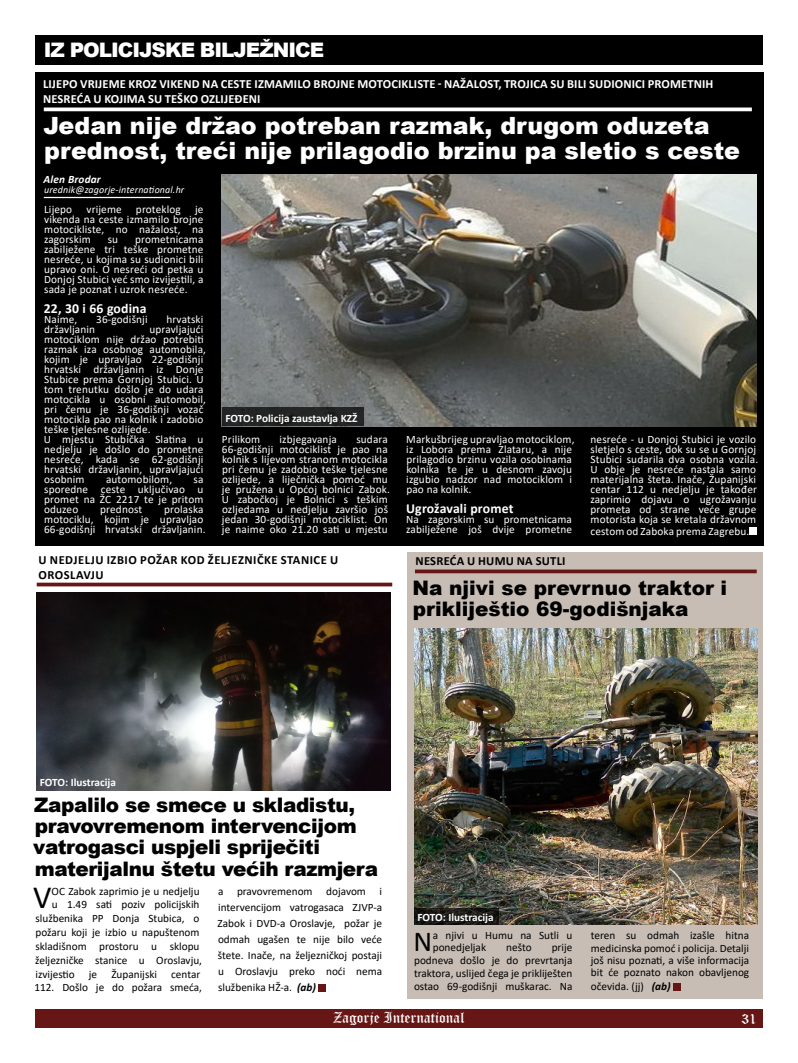
<style>
.page{position:relative;width:798px;height:1063px;background:#fff}
.page>*{position:absolute;margin:0;border:0;box-sizing:border-box;transform-origin:0 0}
.t1{font:32.5px "Calibri";color:#000}
.t2{font:29px "Calibri";color:#000}
.t3{font:900 23.75px/25px "Arial";color:#fff}
.t4{font:900 20px/21.2px "Arial";letter-spacing:-.02em;color:#000}
.t5{font:900 20px/21.2px "Arial";color:#000}
.t6{font:900 20px "Arial";letter-spacing:-.05em;color:#fff}
.t7{font:15px "Old English Text";color:#fff}
.t8{font:700 13.75px "Calibri";letter-spacing:.01em;color:#fff}
.t9{font:700 12.5px "Calibri";color:#fff}
.t10{font:700 12.5px "Calibri";letter-spacing:.02em;color:#000}
.t11{font:11.25px/10px "Calibri";letter-spacing:.01em;color:#fff}
.t12{font:11.25px/16.1px "Calibri";color:#000;text-align:justify}
.t13{font:700 11.25px "Calibri";color:#fff}
.t14{font:italic 700 11.25px "Calibri";letter-spacing:.015em;color:#fff}
.t15{font:italic 10px "Calibri";letter-spacing:.015em;color:#fff}
.s1{font-weight:700;font-style:italic}
</style>
<div class="page">
<div style="left:35px;top:1009px;width:727px;height:19px;background:#661615"></div>
<div style="left:407px;top:552px;width:355px;height:447px;background:#c7bdb5"></div>
<div style="left:35px;top:73px;width:728px;height:473px;background:#000"></div>
<div style="left:35px;top:35px;width:727px;height:30px;background:#000"></div>
<div style="left:318px;top:984px;width:7px;height:7px;background:#661615"></div>
<hr style="left:415px;top:570px;width:341px;height:3px;background:#661615">
<div style="left:673px;top:983px;width:7px;height:7px;background:#661615"></div>
<hr style="left:37px;top:583px;width:355px;height:3px;background:#661615">
<img style="left:37px;top:593px;width:353px;height:197px">
<hr style="left:44px;top:108px;width:707px;height:3px;background:#fff">
<hr style="left:44px;top:197px;width:126px;height:1px;background:#fff">
<img style="left:414px;top:629px;width:343px;height:296px">
<img style="left:221px;top:175px;width:535px;height:251px">
<div style="left:749px;top:528px;width:7px;height:7px;background:#fff"></div>
<div style="left:221px;top:408px;width:142px;height:18px;background:#232524"></div>
<svg style="left:414px;top:908px;width:84px;height:17px"></svg>
<h3 class="t6" style="left:44px;top:36px;width:282px">IZ POLICIJSKE BILJEŽNICE</h3>
<p class="t9" style="left:43px;top:75px;width:12px">LIJEPO</p>
<p class="t9" style="left:80px;top:75px;width:8px">VRIJEME</p>
<p class="t9" style="left:128px;top:75px;width:8px">KROZ</p>
<p class="t9" style="left:159px;top:75px;width:8px">VIKEND</p>
<p class="t9" style="left:202px;top:75px;width:26px">NA CESTE</p>
<p class="t9" style="left:254px;top:75px;width:8px">IZMAMILO</p>
<p class="t9" style="left:313px;top:75px;width:8px">BROJNE</p>
<p class="t9" style="left:357px;top:75px;width:8px">MOTOCIKLISTE</p>
<p class="t9" style="left:438px;top:75px;width:14px">- NAŽALOST</p>
<p class="t9" style="left:498px;top:75px;width:13px">, TROJICA</p>
<p class="t9" style="left:550px;top:75px;width:23px">SU BILI</p>
<p class="t9" style="left:588px;top:75px;width:8px">SUDIONICI</p>
<p class="t9" style="left:647px;top:75px;width:9px">PROMETNIH</p>
<p class="t9" style="left:43px;top:90px;width:8px">NESREĆA</p>
<p class="t9" style="left:94px;top:90px;width:19px">U KOJIMA</p>
<p class="t9" style="left:148px;top:90px;width:60px">SU TEŠKO OZLIJEĐENI</p>
<h3 class="t3" style="left:43px;top:112px;width:698px">Jedan nije držao potreban razmak, drugom oduzeta prednost, treći nije prilagodio brzinu pa sletio s ceste</h3>
<p class="t14" style="left:44px;top:171px;width:59px">Alen Brodar</p>
<p class="t15" style="left:44px;top:183px;width:142px">urednik@zagorje-international.hr</p>
<p class="t11" style="left:44px;top:204px;width:30px">Lijepo</p>
<p class="t11" style="left:86px;top:204px;width:37px">vrijeme</p>
<p class="t11" style="left:136px;top:204px;width:46px">proteklog</p>
<p class="t11" style="left:44px;top:204px;width:161px;text-align:justify;text-indent:151px">je vikenda na ceste izmamilo brojne motocikliste, no nažalost, na zagorskim</p>
<p class="t11" style="left:44px;top:234px;width:161px;text-align:justify;text-indent:91px">prometnicama zabilježene tri teške prometne nesreće, u kojima su sudionici bili upravo oni. O nesreći od petka u Donjoj Stubici već smo izvijestili, a sada je poznat i uzrok nesreće.</p>
<p class="t8" style="left:44px;top:299px;width:104px">22, 30 I 66 GODINA</p>
<p class="t11" style="left:44px;top:314px;width:35px">Naime,</p>
<p class="t11" style="left:96px;top:314px;width:53px">36-godišnji</p>
<p class="t11" style="left:166px;top:314px;width:38px">hrvatski</p>
<p class="t11" style="left:44px;top:324px;width:52px">državljanin</p>
<p class="t11" style="left:108px;top:234px;width:12px">su</p>
<p class="t11" style="left:44px;top:324px;width:163px;text-indent:105px">upravljajući motociklom nije držao potrebiti razmak iza osobnog automobila, kojim je upravljao 22-godišnji hrvatski državljanin iz Donje<br>Stubice prema Gornjoj Stubici. U tom trenutku došlo je do udara motocikla u osobni automobil, pri čemu je 36-godišnji vozač motocikla pao na kolnik i zadobio teške tjelesne ozlijede.<br>U mjestu Stubička Slatina u nedjelju je došlo do prometne nesreće, kada se 62-godišnji hrvatski državljanin, upravljajući osobnim</p>
<p class="t13" style="left:225px;top:410px;width:134px">FOTO: POLICIJA ZAUSTAVLJA KZŽ</p>
<p class="t11" style="left:590px;top:434px;width:169px">nesreće - u Donjoj Stubici je vozilo sletjelo s ceste, dok su se u Gornjoj Stubici sudarila dva osobna vozila.<br>U obje je nesreće nastala samo materijalna šteta. Inače, Županijski centar 112 u nedjelju je također zaprimio dojavu o ugrožavanju prometa od strane veće grupe motorista koja se kretala državnom</p>
<p class="t11" style="left:590px;top:526px;width:160px">cestom od Zaboka prema Zagrebu.</p>
<p class="t11" style="left:222px;top:434px;width:169px;text-indent:134px">sudara<br>66-godišnji motociklist je pao na kolnik s lijevom stranom motocikla pri čemu je zadobio teške tjelesne ozlijede, a liječnička pomoć mu je pružena u Općoj bolnici Zabok.<br>U zabočkoj je Bolnici s teškim ozljedama u nedjelju završio još jedan 30-godišnji motociklist. On je naime oko 21.20 sati u mjestu</p>
<p class="t11" style="left:406px;top:434px;width:170px">Markušbrijeg upravljao motociklom, iz Lobora prema Zlataru, a nije prilagodio brzinu vozila osobinama kolnika te je u desnom zavoju izgubio nadzor nad motociklom i pao na kolnik.</p>
<p class="t11" style="left:222px;top:434px;width:40px">Prilikom</p>
<p class="t11" style="left:279px;top:434px;width:59px">izbjegavanja</p>
<p class="t11" style="left:106px;top:474px;width:68px">automobilom,</p>
<p class="t11" style="left:44px;top:474px;width:161px;text-align:justify;text-indent:149px">sa sporedne ceste uključivao u promet na ŽC 2217 te je pritom oduzeo</p>
<p class="t8" style="left:406px;top:499px;width:109px">UGROŽAVALI PROMET</p>
<p class="t11" style="left:406px;top:514px;width:167px">Na zagorskim su prometnicama zabilježene još dvije prometne</p>
<p class="t11" style="left:44px;top:504px;width:163px;text-indent:120px">prolaska motociklu, kojim je upravljao<br>66-godišnji hrvatski državljanin.</p>
<p class="t11" style="left:100px;top:504px;width:44px">prednost</p>
<p class="t10" style="left:38px;top:551px;width:19px">U NEDJELJU</p>
<p class="t10" style="left:107px;top:551px;width:7px">IZBIO</p>
<p class="t10" style="left:140px;top:551px;width:9px">POŽAR</p>
<p class="t10" style="left:181px;top:551px;width:9px">KOD</p>
<p class="t10" style="left:208px;top:551px;width:7px">ŽELJEZNI</p>
<p class="t10" style="left:257px;top:551px;width:32px">ČKE STANICE</p>
<p class="t10" style="left:330px;top:551px;width:8px">U</p>
<p class="t10" style="left:39px;top:566px;width:17px">OROSLAVJU</p>
<p class="t10" style="left:415px;top:552px;width:151px">NESREĆA U HUMU NA SUTLI</p>
<h3 class="t5" style="left:412px;top:576px;width:316px">Na njivi se prevrnuo traktor i prikliještio 69-godišnjaka</h3>
<p class="t13" style="left:40px;top:774px;width:78px">FOTO: ILUSTRACIJA</p>
<h3 class="t4" style="left:33px;top:794px;width:346px">Zapalilo se smece u skladistu, pravovremenom intervencijom vatrogasci uspjeli spriječiti materijalnu štetu većih razmjera</h3>
<h1 class="t1" style="left:33px;top:875px;width:20px">V</h1>
<p class="t12" style="left:52px;top:883px;width:149px">OC Zabok zaprimio je u nedjelju</p>
<p class="t12" style="left:52px;top:896px;width:149px">u 1.49 sati poziv policijskih</p>
<p class="t12" style="left:35px;top:910px;width:165px">službenika PP Donja Stubica, o</p>
<p class="t12" style="left:35px;top:924px;width:165px">požaru koji je izbio u napuštenom</p>
<p class="t12" style="left:35px;top:938px;width:165px">skladišnom prostoru u sklopu</p>
<p class="t12" style="left:35px;top:952px;width:168px">željezničke stanice u Oroslavju,</p>
<p class="t12" style="left:35px;top:965px;width:41px">izvijestio</p>
<p class="t12" style="left:89px;top:965px;width:10px">je</p>
<p class="t12" style="left:111px;top:965px;width:47px">Županijski</p>
<p class="t12" style="left:34px;top:967px;width:169px;line-height:13.9px;text-align:right">centar<br>112. Došlo je do požara smeća,</p>
<p class="t12" style="left:217px;top:883px;width:166px">a pravovremenom dojavom i intervencijom vatrogasaca ZJVP-a Zabok i DVD-a Oroslavje, požar je odmah ugašen te nije bilo veće štete. Inače, na željezničkoj postaji u Oroslavju preko noći nema službenika HŽ-a. <span class="s1">(ab)</span></p>
<p class="t13" style="left:417px;top:909px;width:78px">FOTO: ILUSTRACIJA</p>
<p class="t12" style="left:414px;top:940px;width:160px;line-height:13.1px;text-indent:138px">prije podneva došlo je do prevrtanja traktora, uslijed čega je prikliješten ostao 69-godišnji muškarac. Na</p>
<p class="t12" style="left:590px;top:929px;width:160px;line-height:12.1px">teren su odmah izašle hitna medicinska pomoć i policija. Detalji još nisu poznati, a više informacija bit će poznato nakon obavljenog</p>
<h2 class="t2" style="left:413px;top:921px;width:20px">N</h2>
<p class="t12" style="left:432px;top:930px;width:141px;line-height:11.2px">a njivi u Humu na Sutli u ponedjeljak</p>
<p class="t12" style="left:506px;top:939px;width:27px">nešto</p>
<p class="t12" style="left:590px;top:978px;width:81px">očevida. (jj) <span class="s1">(ab)</span></p>
<h3 class="t7" style="left:333px;top:1008px;width:133px">Zagorje International</h3>
<h3 class="t7" style="left:741px;top:1009px;width:17px">31</h3>
</div>
